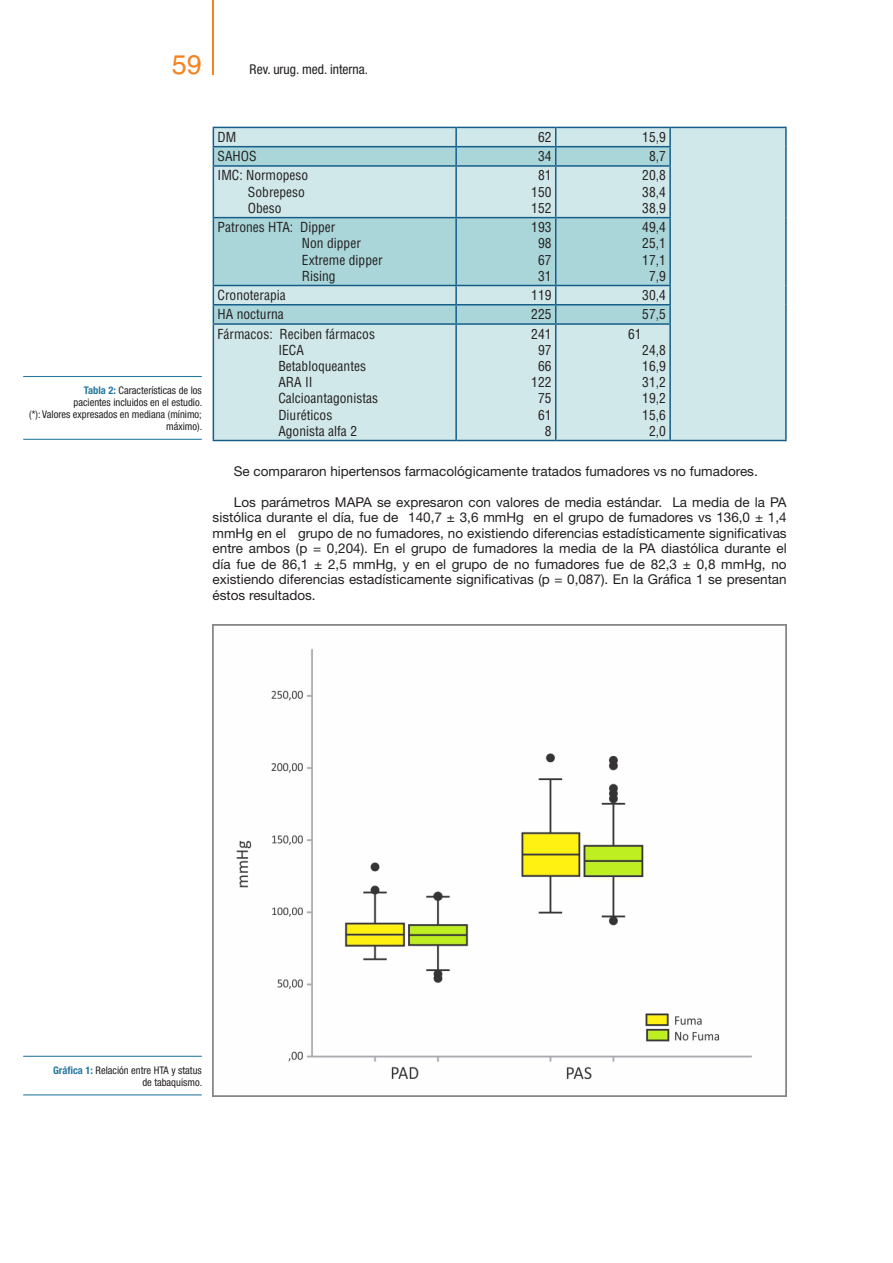
<style>
.page{position:relative;width:893px;height:1263px;background:#fff}
.page>*{position:absolute;margin:0;border:0;box-sizing:border-box;transform-origin:0 0}
.t1{font:27px "Helvetica LT Std";color:#f58220}
.t2{font:13.5px/15.5px "Helvetica Neue LT Std";color:#231f20;text-align:justify}
.t3{font:condensed 13.5px "Helvetica LT Std";color:#231f20}
.t4{font:condensed 13.5px "Helvetica Neue LT Std";color:#231f20}
.Figura{font:condensed 10.5px/12px "Helvetica Neue LT Std";color:#231f20;text-align:right}
.s1{font-weight:700;color:#25779d}
</style>
<div class="page">
<hr style="left:212px;top:0;width:2px;height:74px;background:#f58220">
<div style="left:214px;top:128px;width:571px;height:312px;background:#d1e8ea"></div>
<svg style="left:214px;top:147px;width:455px;height:176px;background:#b7dbde"></svg>
<hr style="left:213px;top:127px;width:243px;height:1px;background:#145d88">
<hr style="left:456px;top:127px;width:100px;height:1px;background:#145d88">
<hr style="left:556px;top:127px;width:114px;height:1px;background:#145d88">
<hr style="left:670px;top:127px;width:117px;height:1px;background:#145d88">
<svg style="left:785px;top:128px;width:2px;height:38px"></svg>
<hr style="left:785px;top:166px;width:2px;height:52px;background:#145d88">
<hr style="left:785px;top:218px;width:2px;height:67px;background:#145d88">
<hr style="left:785px;top:285px;width:2px;height:20px;background:#145d88">
<svg style="left:785px;top:305px;width:2px;height:19px"></svg>
<hr style="left:785px;top:324px;width:2px;height:116px;background:#145d88">
<hr style="left:670px;top:440px;width:117px;height:1px;background:#145d88">
<hr style="left:213px;top:146px;width:243px;height:1px;background:#145d88">
<svg style="left:213px;top:128px;width:1px;height:37px"></svg>
<hr style="left:456px;top:146px;width:100px;height:1px;background:#145d88">
<svg style="left:455px;top:128px;width:2px;height:37px"></svg>
<hr style="left:556px;top:146px;width:115px;height:1px;background:#145d88">
<svg style="left:555px;top:128px;width:1px;height:37px"></svg>
<svg style="left:669px;top:128px;width:2px;height:37px"></svg>
<hr style="left:213px;top:165px;width:243px;height:2px;background:#145d88">
<hr style="left:213px;top:167px;width:1px;height:50px;background:#145d88">
<hr style="left:456px;top:165px;width:100px;height:2px;background:#145d88">
<hr style="left:455px;top:167px;width:2px;height:50px;background:#145d88">
<hr style="left:556px;top:165px;width:115px;height:2px;background:#145d88">
<hr style="left:555px;top:167px;width:1px;height:50px;background:#145d88">
<hr style="left:669px;top:167px;width:2px;height:50px;background:#145d88">
<hr style="left:213px;top:217px;width:243px;height:1px;background:#145d88">
<hr style="left:213px;top:218px;width:1px;height:67px;background:#145d88">
<hr style="left:456px;top:217px;width:100px;height:1px;background:#145d88">
<hr style="left:455px;top:218px;width:2px;height:67px;background:#145d88">
<hr style="left:556px;top:217px;width:115px;height:1px;background:#145d88">
<hr style="left:555px;top:218px;width:1px;height:67px;background:#145d88">
<hr style="left:669px;top:218px;width:2px;height:67px;background:#145d88">
<hr style="left:213px;top:285px;width:243px;height:1px;background:#145d88">
<hr style="left:456px;top:285px;width:100px;height:1px;background:#145d88">
<hr style="left:556px;top:285px;width:115px;height:1px;background:#145d88">
<hr style="left:213px;top:304px;width:243px;height:1px;background:#145d88">
<svg style="left:213px;top:286px;width:1px;height:37px"></svg>
<hr style="left:456px;top:304px;width:100px;height:1px;background:#145d88">
<svg style="left:455px;top:286px;width:2px;height:37px"></svg>
<hr style="left:556px;top:304px;width:115px;height:1px;background:#145d88">
<svg style="left:555px;top:286px;width:1px;height:37px"></svg>
<svg style="left:669px;top:286px;width:2px;height:37px"></svg>
<hr style="left:213px;top:323px;width:243px;height:2px;background:#145d88">
<hr style="left:213px;top:325px;width:1px;height:115px;background:#145d88">
<hr style="left:456px;top:323px;width:100px;height:2px;background:#145d88">
<hr style="left:455px;top:325px;width:2px;height:115px;background:#145d88">
<hr style="left:556px;top:323px;width:115px;height:2px;background:#145d88">
<hr style="left:555px;top:325px;width:1px;height:115px;background:#145d88">
<hr style="left:669px;top:325px;width:2px;height:115px;background:#145d88">
<hr style="left:213px;top:440px;width:243px;height:1px;background:#145d88">
<hr style="left:456px;top:440px;width:100px;height:1px;background:#145d88">
<hr style="left:556px;top:440px;width:114px;height:1px;background:#145d88">
<img style="left:213px;top:625px;width:574px;height:471px">
<hr style="left:23px;top:376px;width:179px;height:1px;background:#25779d">
<hr style="left:23px;top:439px;width:179px;height:1px;background:#25779d">
<hr style="left:23px;top:1056px;width:179px;height:1px;background:#25779d">
<hr style="left:23px;top:1094px;width:179px;height:1px;background:#25779d">
<h1 class="t1" style="left:172px;top:49px;width:32px">59</h1>
<p class="t4" style="left:250px;top:61px;width:120px">Rev. urug. med. interna.</p>
<p class="t3" style="left:218px;top:129px;width:20px">DM</p>
<p class="t3" style="left:538px;top:129px;width:15px">62</p>
<p class="t3" style="left:642px;top:129px;width:25px">15,9</p>
<p class="t3" style="left:218px;top:148px;width:41px">SAHOS</p>
<p class="t3" style="left:538px;top:148px;width:15px">34</p>
<p class="t3" style="left:649px;top:148px;width:18px">8,7</p>
<p class="t3" style="left:218px;top:167px;width:92px">IMC: Normopeso</p>
<p class="t3" style="left:248px;top:183px;width:58px">Sobrepeso</p>
<p class="t3" style="left:248px;top:199px;width:35px">Obeso</p>
<p class="t3" style="left:538px;top:167px;width:15px">81</p>
<p class="t3" style="left:531px;top:183px;width:22px">150</p>
<p class="t3" style="left:531px;top:199px;width:22px">152</p>
<p class="t3" style="left:642px;top:167px;width:25px">20,8</p>
<p class="t3" style="left:642px;top:183px;width:25px">38,4</p>
<p class="t3" style="left:642px;top:199px;width:25px">38,9</p>
<p class="Figura" style="left:29px;top:384px;width:174px"><span class="s1">Tabla 2:</span> Características de los<br>pacientes incluidos en el estudio.<br>(*): Valores expresados en mediana (mínimo; máximo).</p>
<p class="t3" style="left:218px;top:219px;width:119px">Patrones HTA: Dipper</p>
<p class="t3" style="left:302px;top:235px;width:60px">Non dipper</p>
<p class="t3" style="left:302px;top:251px;width:82px">Extreme dipper</p>
<p class="t3" style="left:302px;top:267px;width:35px">Rising</p>
<p class="t3" style="left:531px;top:219px;width:22px">193</p>
<p class="t3" style="left:538px;top:235px;width:15px">98</p>
<p class="t3" style="left:538px;top:251px;width:15px">67</p>
<p class="t3" style="left:538px;top:267px;width:15px">31</p>
<p class="t3" style="left:642px;top:219px;width:25px">49,4</p>
<p class="t3" style="left:642px;top:235px;width:25px">25,1</p>
<p class="t3" style="left:642px;top:251px;width:25px">17,1</p>
<p class="t3" style="left:649px;top:267px;width:18px">7,9</p>
<p class="t3" style="left:218px;top:287px;width:70px">Cronoterapia</p>
<p class="t3" style="left:531px;top:287px;width:22px">119</p>
<p class="t3" style="left:642px;top:287px;width:25px">30,4</p>
<p class="t3" style="left:218px;top:306px;width:68px">HA nocturna</p>
<p class="t3" style="left:531px;top:306px;width:22px">225</p>
<p class="t3" style="left:642px;top:306px;width:25px">57,5</p>
<p class="t3" style="left:218px;top:325px;width:159px">Fármacos: Reciben fármacos</p>
<p class="t3" style="left:278px;top:341px;width:27px">IECA</p>
<p class="t3" style="left:278px;top:358px;width:89px">Betabloqueantes</p>
<p class="t3" style="left:278px;top:374px;width:36px">ARA II</p>
<p class="t3" style="left:278px;top:390px;width:101px">Calcioantagonistas</p>
<p class="t3" style="left:278px;top:406px;width:55px">Diuréticos</p>
<p class="t3" style="left:278px;top:422px;width:80px">Agonista alfa 2</p>
<p class="t3" style="left:531px;top:325px;width:22px">241</p>
<p class="t3" style="left:538px;top:341px;width:15px">97</p>
<p class="t3" style="left:538px;top:358px;width:15px">66</p>
<p class="t3" style="left:531px;top:374px;width:22px">122</p>
<p class="t3" style="left:538px;top:390px;width:15px">75</p>
<p class="t3" style="left:538px;top:406px;width:15px">61</p>
<p class="t3" style="left:545px;top:422px;width:8px">8</p>
<p class="t3" style="left:628px;top:325px;width:15px">61</p>
<p class="t3" style="left:642px;top:341px;width:25px">24,8</p>
<p class="t3" style="left:642px;top:358px;width:25px">16,9</p>
<p class="t3" style="left:642px;top:374px;width:25px">31,2</p>
<p class="t3" style="left:642px;top:390px;width:25px">19,2</p>
<p class="t3" style="left:642px;top:406px;width:25px">15,6</p>
<p class="t3" style="left:649px;top:422px;width:18px">2,0</p>
<p class="t2" style="left:234px;top:463px;width:525px">Se compararon hipertensos farmacológicamente tratados fumadores vs no fumadores.</p>
<p class="t2" style="left:213px;top:494px;width:576px;text-indent:21px">Los parámetros MAPA se expresaron con valores de media estándar. La media de la PA sistólica durante el día, fue de 140,7 ± 3,6 mmHg en el grupo de fumadores vs 136,0 ± 1,4 mmHg en el grupo de no fumadores, no existiendo diferencias estadísticamente significativas entre ambos (p = 0,204). En el grupo de fumadores la media de la PA diastólica durante el día fue de 86,1 ± 2,5 mmHg, y en el grupo de no fumadores fue de 82,3 ± 0,8 mmHg, no existiendo diferencias estadísticamente significativas (p = 0,087). En la Gráfica 1 se presentan éstos resultados.</p>
<p class="Figura" style="left:53px;top:1064px;width:151px"><span class="s1">Gráfica 1:</span> Relación entre HTA y status de tabaquismo.</p>
</div>
